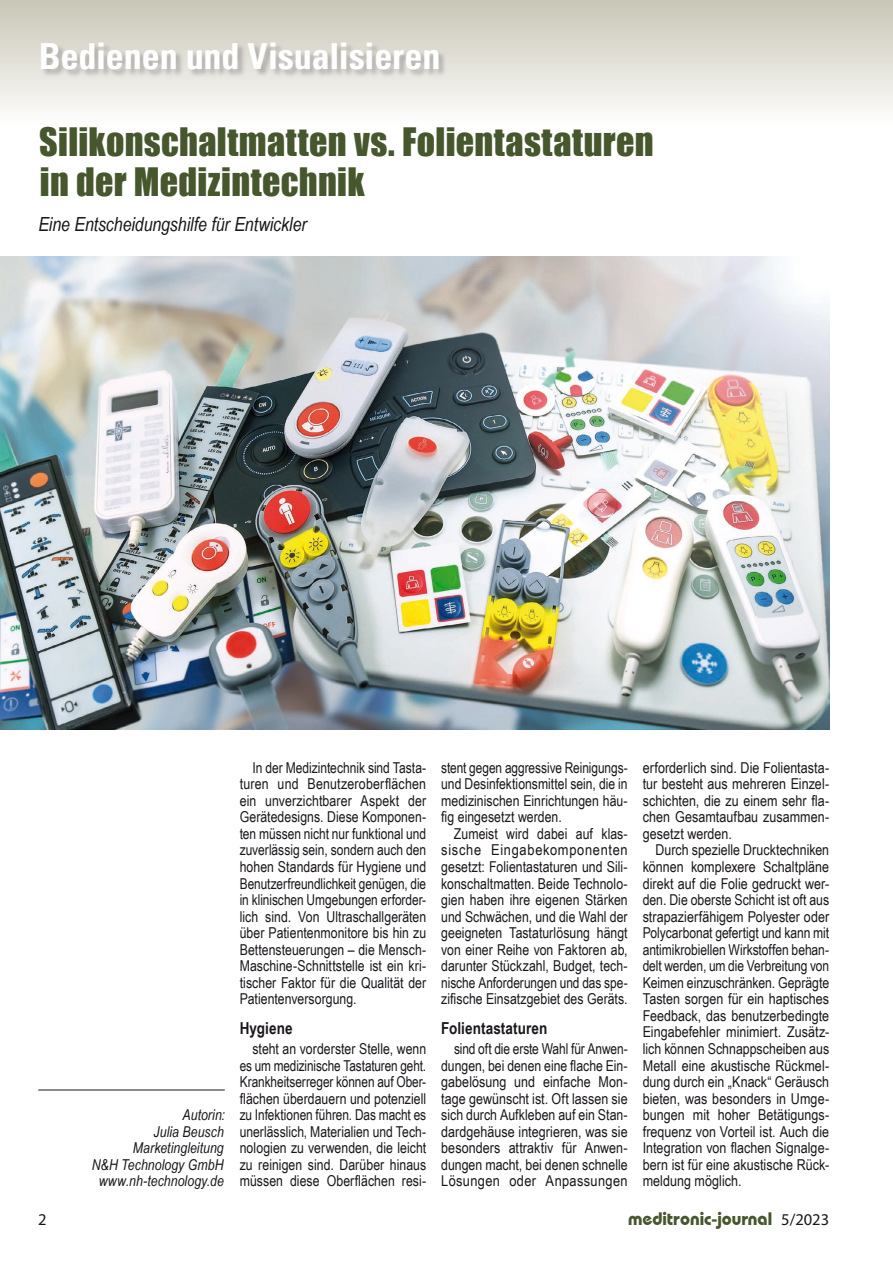
<style>
.page{position:relative;width:893px;height:1263px;background:#fff}
.page>*{position:absolute;margin:0;border:0;box-sizing:border-box;transform-origin:0 0}
.t1{font:36px/39.6px "Impact";letter-spacing:.01em;color:#46562d}
.t2{font:700 condensed 36px "Univers";letter-spacing:-.005em;color:#fff}
.t3{font:italic 19.5px "Arial Narrow";letter-spacing:-.005em;color:#1a171c}
.t4{font:700 18px "Bauhaus IT Cby BT";color:#46562d}
.t5{font:700 16.5px "Arial Narrow";letter-spacing:.005em;color:#1a171c}
.t6{font:16.5px "Myriad Pro";color:#1a171c}
.t7{font:15px/16.5px "Arial Narrow";color:#1a171c;text-align:justify}
.t8{font:italic 15px/16.5px "Arial Narrow";letter-spacing:.005em;color:#1a171c;text-align:right}
.s1{font-family:"Myriad Pro";font-weight:400;font-size:16.5px;color:#1a171c}
</style>
<div class="page">
<div style="left:0;top:0;width:893px;height:128px;background:linear-gradient(to bottom,#c8c6b6,#fffffe)"></div>
<div style="left:41px;top:43px;width:406px;height:35px;background:#1a171c;opacity:.25"></div>
<hr style="left:38px;top:1089px;width:187px;height:1px;background:#1a171c">
<img style="left:0;top:256px;width:829px;height:474px">
<h1 class="t2" style="left:39px;top:34px;width:403px">Bedienen und Visualisieren</h1>
<h1 class="t1" style="left:39px;top:121px;width:616px">Silikonschaltmatten vs. Folientastaturen in der Medizintechnik</h1>
<h2 class="t3" style="left:38px;top:211px;width:270px">Eine Entscheidungshilfe für Entwickler</h2>
<p class="t8" style="left:92px;top:1106px;width:135px">Autorin:<br>Julia Beusch<br>Marketingleitung<br>N&amp;H Technology GmbH www.nh-technology.de</p>
<p class="t7" style="left:240px;top:759px;width:188px;text-indent:13px">In der Medizintechnik sind Tasta&shy;turen und Benutzeroberflächen ein unverzichtbarer Aspekt der Gerätedesigns. Diese Komponen&shy;ten müssen nicht nur funktional und zuverlässig sein, sondern auch den hohen Standards für Hygiene und Benutzerfreundlichkeit genügen, die in klinischen Umgebungen erforder&shy;lich sind. Von Ultraschallgeräten über Patientenmonitore bis hin zu Bettensteuerungen – die Mensch-Maschine-Schnittstelle ist ein kri&shy;tischer Faktor für die Qualität der Patientenversorgung.</p>
<p class="t5" style="left:240px;top:1015px;width:54px">Hygiene</p>
<p class="t7" style="left:240px;top:1040px;width:188px;text-indent:13px">steht an vorderster Stelle, wenn es um medizinische Tastaturen geht.<br>Krankheitserreger können auf Ober&shy;flächen überdauern und potenziell zu Infektionen führen. Das macht es unerlässlich, Materialien und Tech&shy;nologien zu verwenden, die leicht zu reinigen sind. Darüber hinaus müssen diese Oberflächen resi-</p>
<p class="t7" style="left:441px;top:759px;width:188px">stent gegen aggressive Reinigungs&shy;und Desinfektionsmittel sein, die in medizinischen Einrichtungen häu&shy;fig eingesetzt werden.</p>
<p class="t7" style="left:441px;top:825px;width:188px;text-indent:13px">Zumeist wird dabei auf klas&shy;sische Eingabekomponenten gesetzt: Folientastaturen und Sili&shy;konschaltmatten. Beide Technolo&shy;gien haben ihre eigenen Stärken und Schwächen, und die Wahl der geeigneten Tastaturlösung hängt von einer Reihe von Faktoren ab, darunter Stückzahl, Budget, tech&shy;nische Anforderungen und das spe&shy;zifische Einsatzgebiet des Geräts.</p>
<p class="t5" style="left:441px;top:1015px;width:108px">Folientastaturen</p>
<p class="t7" style="left:441px;top:1040px;width:188px;text-indent:13px">sind oft die erste Wahl für Anwen&shy;dungen, bei denen eine flache Ein&shy;gabelösung und einfache Mon&shy;tage gewünscht ist. Oft lassen sie sich durch Aufkleben auf ein Stan&shy;dardgehäuse integrieren, was sie besonders attraktiv für Anwen&shy;dungen macht, bei denen schnelle Lösungen oder Anpassungen</p>
<p class="t7" style="left:643px;top:759px;width:188px">erforderlich sind. Die Folientasta&shy;tur besteht aus mehreren Einzel&shy;schichten, die zu einem sehr fla&shy;chen Gesamtaufbau zusammen&shy;gesetzt werden.</p>
<p class="t7" style="left:643px;top:841px;width:188px;text-indent:13px">Durch spezielle Drucktechniken können komplexere Schaltpläne direkt auf die Folie gedruckt wer&shy;den. Die oberste Schicht ist oft aus strapazierfähigem Polyester oder Polycarbonat gefertigt und kann mit antimikrobiellen Wirkstoffen behan&shy;delt werden, um die Verbreitung von Keimen einzuschränken. Geprägte Tasten sorgen für ein haptisches Feedback, das benutzerbedingte Eingabefehler minimiert. Zusätz&shy;lich können Schnappscheiben aus Metall eine akustische Rückmel&shy;dung durch ein „Knack“ Geräusch bieten, was besonders in Umge&shy;bungen mit hoher Betätigungs&shy;frequenz von Vorteil ist. Auch die Integration von flachen Signalge&shy;bern ist für eine akustische Rück&shy;meldung möglich.</p>
<p class="t6" style="left:38px;top:1209px;width:10px">2</p>
<p class="t4" style="left:628px;top:1207px;width:203px">meditronic-journal <span class="s1">5/2023</span></p>
</div>
